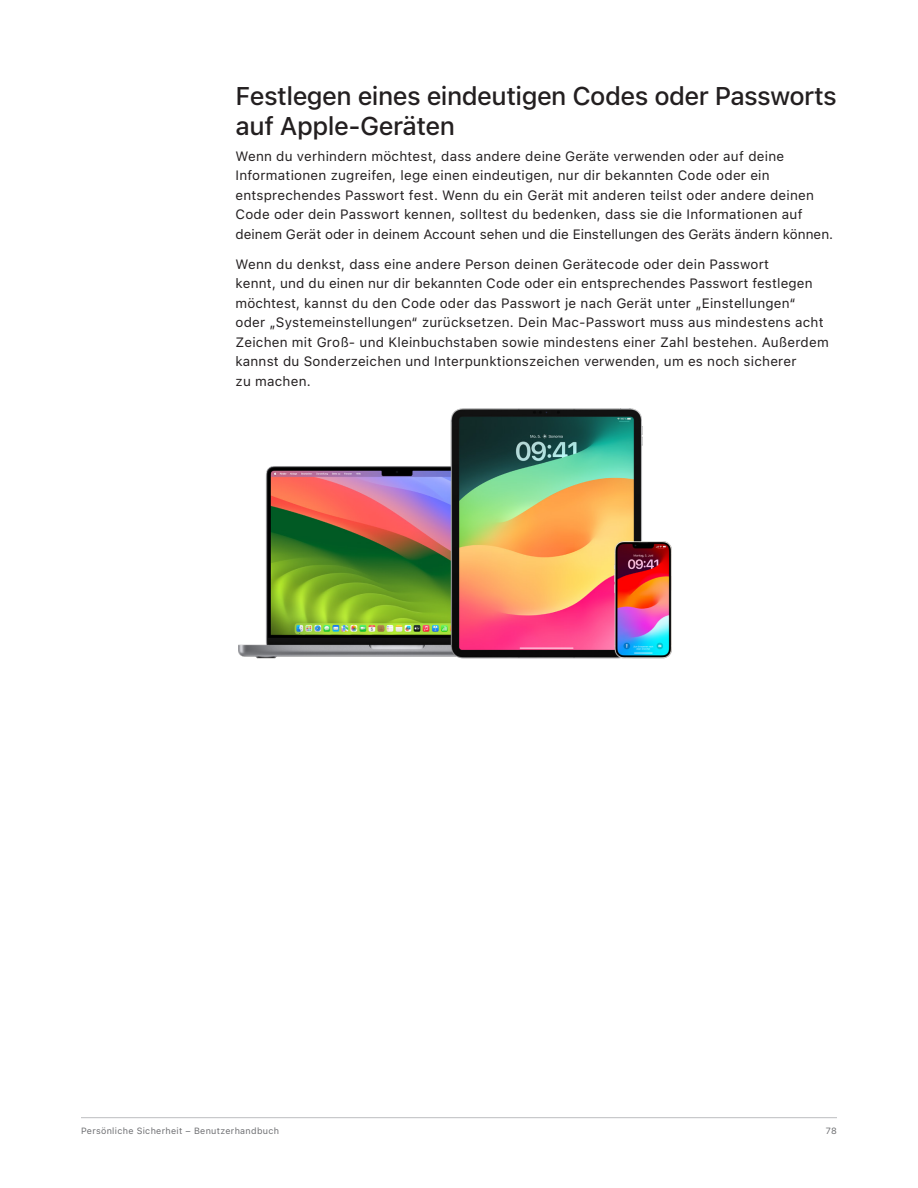
<style>
.page{position:relative;width:918px;height:1188px;background:#fff}
.page>*{position:absolute;margin:0;border:0;box-sizing:border-box;transform-origin:0 0}
.t1{font:500 25.5px/30px "SF Pro Text";letter-spacing:-.02em;color:#231f20}
.Body{font:13.5px/19.5px "SF Pro Text";letter-spacing:.015em;color:#231f20}
.t2{font:9px "SF Pro Text";letter-spacing:.035em;color:#6c6d70}
</style>
<div class="page">
<hr style="left:81px;top:1117px;width:756px;height:1px;background:#bcbdc0">
<img style="left:238px;top:408px;width:434px;height:251px">
<h2 class="t1" style="left:236px;top:81px;width:603px">Festlegen eines eindeutigen Codes oder Passworts auf Apple-Geräten</h2>
<p class="Body" style="left:236px;top:146px;width:599px">Wenn du verhindern möchtest, dass andere deine Geräte verwenden oder auf deine Informationen zugreifen, lege einen eindeutigen, nur dir bekannten Code oder ein entsprechendes Passwort fest. Wenn du ein Gerät mit anderen teilst oder andere deinen Code oder dein Passwort kennen, solltest du bedenken, dass sie die Informationen auf deinem Gerät oder in deinem Account sehen und die Einstellungen des Geräts ändern können.</p>
<p class="Body" style="left:236px;top:254px;width:595px">Wenn du denkst, dass eine andere Person deinen Gerätecode oder dein Passwort<br>kennt, und du einen nur dir bekannten Code oder ein entsprechendes Passwort festlegen möchtest, kannst du den Code oder das Passwort je nach Gerät unter „Einstellungen“<br>oder „Systemeinstellungen“ zurücksetzen. Dein Mac-Passwort muss aus mindestens acht Zeichen mit Groß- und Kleinbuchstaben sowie mindestens einer Zahl bestehen. Außerdem kannst du Sonderzeichen und Interpunktionszeichen verwenden, um es noch sicherer<br>zu machen.</p>
<p class="t2" style="left:81px;top:1125px;width:200px">Persönliche Sicherheit – Benutzerhandbuch</p>
<p class="t2" style="left:826px;top:1125px;width:13px">78</p>
</div>
